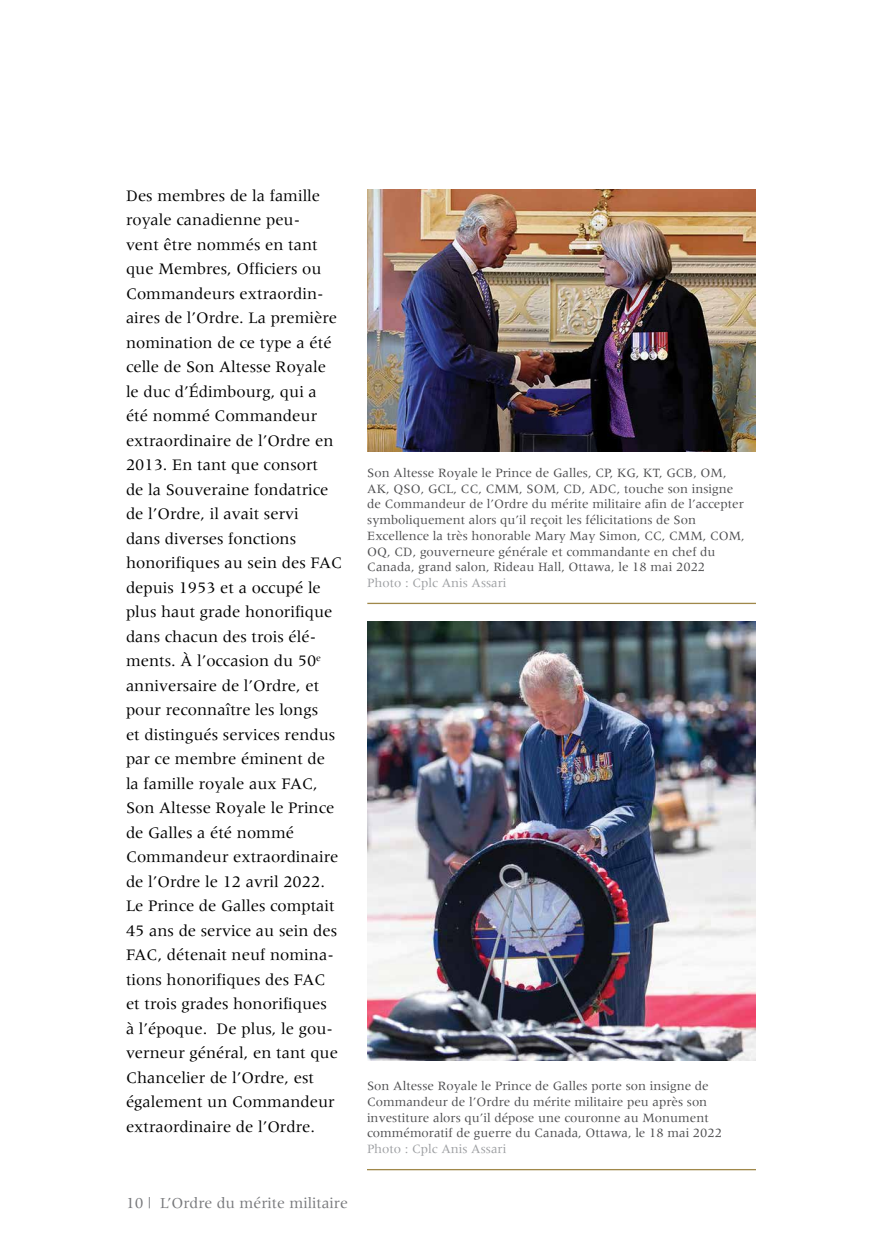
<style>
.page{position:relative;width:882px;height:1260px;background:#fff}
.page>*{position:absolute;margin:0;border:0;box-sizing:border-box;transform-origin:0 0}
._00_Body_Copy{font:16.62px/24.5px "Meridien";color:#000}
.t1{font:15.75px "Meridien";color:#77787b}
._02_Photo_Captions{font:13.12px/15.8px "Meridien";color:#4d4d4f}
.s1{color:#9d9fa2}
</style>
<div class="page">
<hr style="left:367px;top:603px;width:389px;height:1px;background:#a0884a">
<img style="left:367px;top:189px;width:389px;height:262px">
<img style="left:367px;top:622px;width:389px;height:438px">
<hr style="left:367px;top:1169px;width:389px;height:1px;background:#a0884a">
<p class="_00_Body_Copy" style="left:126px;top:183px;width:218px">Des membres de la famille royale canadienne peu-<br>vent être nommés en tant que Membres, Officiers ou<br>Commandeurs extraordin&shy;aires de l’Ordre. La première nomination de ce type a été celle de Son Altesse Royale le duc d’Édimbourg, qui a été nommé Commandeur extraordinaire de l’Ordre en<br>2013. En tant que consort<br>de la Souveraine fondatrice de l’Ordre, il avait servi<br>dans diverses fonctions honorifiques au sein des FAC depuis 1953 et a occupé le plus haut grade honorifique dans chacun des trois élé&shy;ments. À l’occasion du 50<sup>e </sup>anniversaire de l’Ordre, et pour reconnaître les longs<br>et distingués services rendus par ce membre éminent de la famille royale aux FAC,<br>Son Altesse Royale le Prince de Galles a été nommé<br>Commandeur extraordinaire de l’Ordre le 12 avril 2022.<br>Le Prince de Galles comptait<br>45 ans de service au sein des<br>FAC, détenait neuf nomina&shy;tions honorifiques des FAC et trois grades honorifiques<br>à l’époque. De plus, le gou&shy;verneur général, en tant que<br>Chancelier de l’Ordre, est également un Commandeur extraordinaire de l’Ordre.</p>
<p class="t1" style="left:126px;top:1194px;width:223px">10 | L’Ordre du mérite militaire</p>
<p class="_02_Photo_Captions" style="left:367px;top:465px;width:379px">Son Altesse Royale le Prince de Galles, CP, KG, KT, GCB, OM, AK, QSO, GCL, CC, CMM, SOM, CD, ADC, touche son insigne de Commandeur de l’Ordre du mérite militaire afin de l’accepter symboliquement alors qu’il reçoit les félicitations de Son Excellence la très honorable Mary May Simon, CC, CMM, COM, OQ, CD, gouverneure générale et commandante en chef du Canada, grand salon, Rideau Hall, Ottawa, le 18 mai 2022<br><span class="s1">Photo : Cplc Anis Assari</span></p>
<p class="_02_Photo_Captions" style="left:367px;top:1078px;width:357px">Son Altesse Royale le Prince de Galles porte son insigne de Commandeur de l’Ordre du mérite militaire peu après son investiture alors qu’il dépose une couronne au Monument commémoratif de guerre du Canada, Ottawa, le 18 mai 2022<br><span class="s1">Photo : Cplc Anis Assari</span></p>
</div>
